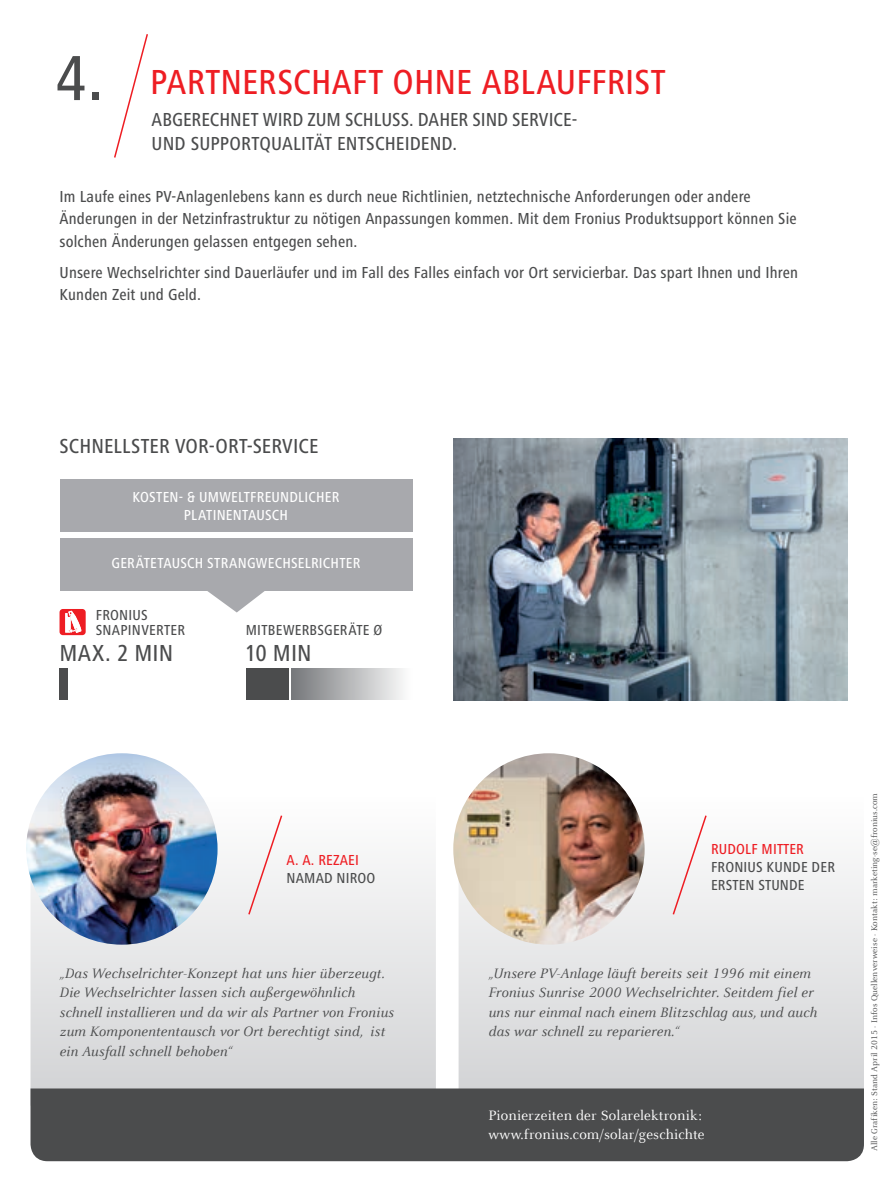
<style>
.page{position:relative;width:893px;height:1191px;background:#fff}
.page>*{position:absolute;margin:0;border:0;box-sizing:border-box;transform-origin:0 0}
.t1{font:500 condensed 36px "Frutiger Next LTW1 G";letter-spacing:.005em;color:#ee1d23}
.t2{font:500 condensed 24px "Frutiger Next LTW1 G";letter-spacing:.005em;color:#4b4c4d}
.t3{font:500 condensed 21px "Frutiger Next LTW1 G";letter-spacing:.005em;color:#4b4c4d}
.t4{font:500 condensed 19.5px/24px "Frutiger Next LTW1 G";color:#4b4c4d}
.t5{font:500 condensed 16.5px/22.5px "Frutiger Next LTW1 G";letter-spacing:.01em;color:#4b4c4d}
.t6{font:italic 15px/19.5px "Celeste Offc Pro";letter-spacing:.01em;color:#4b4c4d}
.t7{font:500 condensed 15px/18px "Frutiger Next LTW1 G";letter-spacing:.01em;color:#4b4c4d}
.t8{font:500 condensed 15px "Frutiger Next LTW1 G";letter-spacing:.015em;color:#fff}
.t9{font:15px/19.5px "Celeste Offc Pro";letter-spacing:.01em;color:#fff}
.t10{font:500 condensed 15px "Frutiger Next LTW1 G";letter-spacing:.01em;color:#ee1d23}
.t11{font:9px "Celeste Offc Pro";letter-spacing:.01em;color:#4b4c4d}
.s1{font-size:66px;color:#4b4c4d}
</style>
<div class="page">
<svg style="left:459px;top:858px;width:405px;height:230px;background:#e1e2e3"></svg>
<svg style="left:31px;top:858px;width:405px;height:230px;background:#e1e2e3"></svg>
<div style="left:31px;top:1088px;width:833px;height:73px;background:#4b4c4d"></div>
<svg style="left:114px;top:34px;width:34px;height:124px"></svg>
<svg style="left:247px;top:815px;width:36px;height:101px"></svg>
<img style="left:26px;top:753px;width:192px;height:191px;border-radius:96px">
<img style="left:453px;top:753px;width:192px;height:191px;border-radius:96px">
<div style="left:671px;top:815px;width:37px;height:101px;background:#f4f4f4"></div>
<svg style="left:207px;top:591px;width:58px;height:21px"></svg>
<div style="left:60px;top:538px;width:352px;height:53px;background:#a8a9ad"></div>
<div style="left:60px;top:478px;width:352px;height:53px;background:#a8a9ad"></div>
<div style="left:246px;top:668px;width:42px;height:32px;background:#4b4c4d"></div>
<div style="left:291px;top:668px;width:121px;height:32px;background:linear-gradient(to right,#75777a,#fefefe)"></div>
<svg style="left:60px;top:609px;width:26px;height:26px"></svg>
<div style="left:60px;top:668px;width:8px;height:32px;background:#4b4c4d"></div>
<img style="left:453px;top:438px;width:394px;height:262px">
<h1 class="t1" style="left:55px;top:61px;width:612px"><span class="s1">4.</span> Partnerschaft ohne Ablauffrist</h1>
<h3 class="t4" style="left:152px;top:107px;width:427px">Abgerech net wird zum Sch luss. Dah er sind Service&shy;und Supportqualität entsch eidend.</h3>
<p class="t5" style="left:60px;top:185px;width:739px">I m Laufe eines PV-Anlagenlebens kann es durch neue Richtlinien, netztechnische Anforderungen oder andere<br>Änderungen in der Netzinfrastruktur zu nötigen Anpassungen kommen. Mit dem Fronius Produktsupport können Sie solchen Änderungen gelassen entgegen sehen.</p>
<p class="t5" style="left:60px;top:261px;width:740px">Unsere Wechselrichter sind Dauerläufer und im Fall des Falles einfach vor Ort servicierbar. Das spart I hnen und I hren<br>Kunden Zeit und Geld.</p>
<h3 class="t3" style="left:60px;top:434px;width:260px">Sch nellster Vor-ort-service</h3>
<p class="t8" style="left:133px;top:488px;width:133px">Kosten- &amp; UMWELTFREUNDLIC</p>
<p class="t8" style="left:316px;top:488px;width:17px">HER</p>
<p class="t8" style="left:184px;top:506px;width:16px">PLATINENTAUSC</p>
<p class="t8" style="left:280px;top:506px;width:10px">H</p>
<p class="t8" style="left:112px;top:554px;width:250px">Gerätetausch Strangwechselrichter</p>
<p class="t7" style="left:96px;top:607px;width:41px;line-height:15px">FRONIUS<br>SNAPINVERTER</p>
<h2 class="t2" style="left:60px;top:639px;width:103px">MAX. 2 MIN</h2>
<p class="t7" style="left:246px;top:621px;width:19px">MITBE</p>
<p class="t7" style="left:283px;top:621px;width:21px">WERBSGERÄTE</p>
<p class="t7" style="left:374px;top:621px;width:10px">Ø</p>
<h2 class="t2" style="left:245px;top:639px;width:56px">10 MIN</h2>
<p class="t10" style="left:287px;top:852px;width:74px">A. A. Rezaei</p>
<p class="t7" style="left:287px;top:869px;width:90px">Namad N iroo</p>
<p class="t10" style="left:711px;top:840px;width:94px">Rudolf Mitter</p>
<p class="t7" style="left:711px;top:857px;width:125px">Fronius Kunde der ersten Stunde</p>
<p class="t6" style="left:60px;top:963px;width:336px">„Das Wechselrichter-Konzept hat uns hier überzeugt.<br>Die Wechselrichter lassen sich außergewöhnlich schnell installieren und da wir als Partner von Fronius zum Komponententausch vor Ort berechtigt sind, ist ein Ausfall schnell behoben“</p>
<p class="t6" style="left:488px;top:963px;width:330px">„Unsere PV-Anlage läuft bereits seit 1996 mit einem Fronius Sunrise 2000 Wechselrichter. Seitdem fiel er uns nur einmal nach einem Blitzschlag aus, und auch das war schnell zu reparieren.“</p>
<p class="t9" style="left:488px;top:1105px;width:218px">Pionierzeiten der Solarelektronik: www.fronius.com/solar/geschichte</p>
<p class="t11" style="left:869px;top:1151px;width:360px;rotate:-90deg">Alle Grafiken: Stand April 2015 - Infos Quellenverweise - Kontakt: marketing-se@fronius.com</p>
</div>
